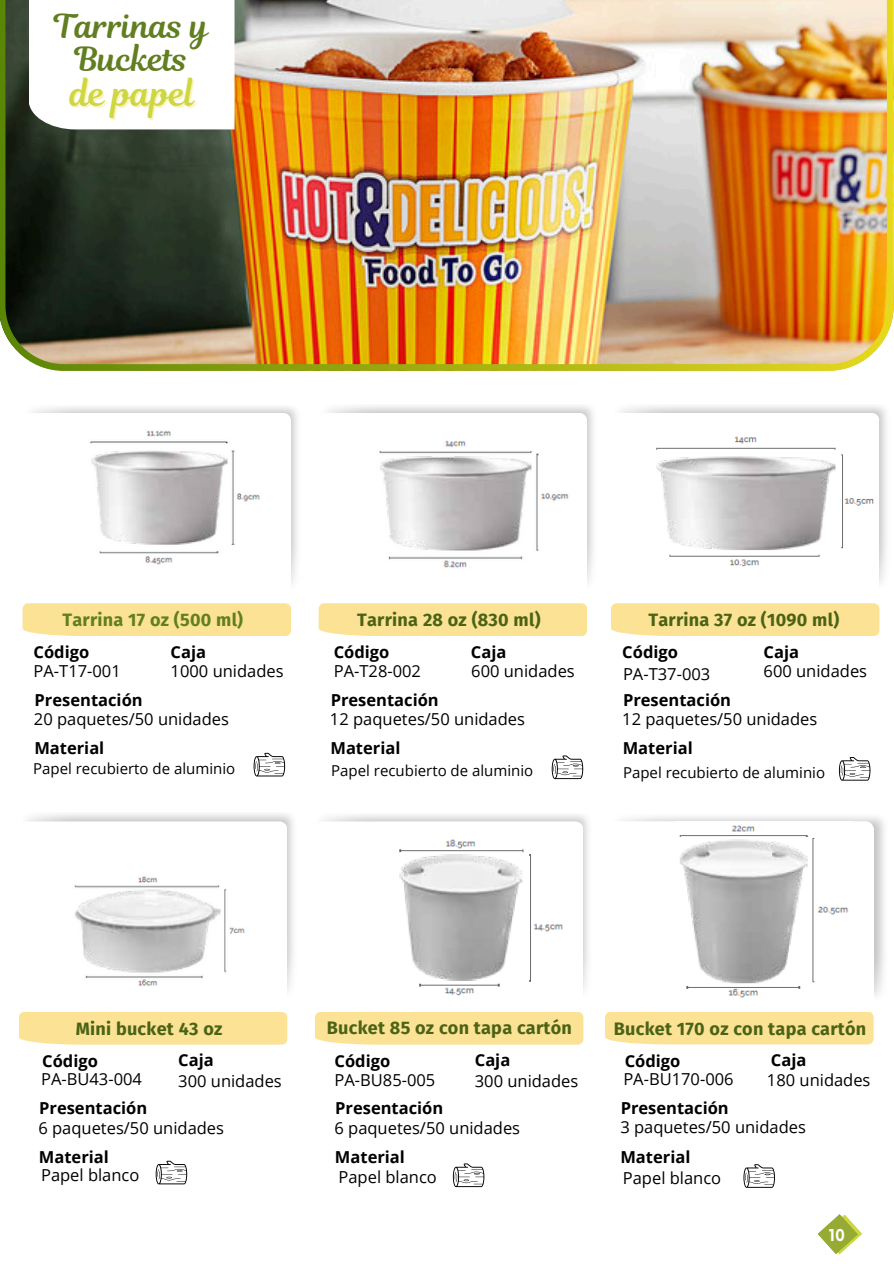
<style>
.page{position:relative;width:894px;height:1264px;background:#fff}
.page>*{position:absolute;margin:0;border:0;box-sizing:border-box;transform-origin:0 0}
.t1{font:34.2px "Magnolia Script";color:#ccd741}
.t2{font:32.7px/32.7px "Magnolia Script";color:#617e20;text-align:center}
.t3{font:700 18px "Fira Sans";letter-spacing:.015em;color:#4b6315}
.t4{font:700 18px "Fira Sans";letter-spacing:.015em;color:#617e20}
.t5{font:900 16.8px "Lovelo";color:#fefdfd}
.t6{font:16.5px "Open Sans";color:#000}
.t7{font:700 16.5px "Open Sans";color:#000}
.t8{font:15px "Open Sans";color:#000}
</style>
<div class="page">
<img style="left:0;top:0;width:893px;height:371px">
<svg style="left:29px;top:0;width:205px;height:129px"></svg>
<div style="left:23px;top:603px;width:268px;height:33px;background:#fbe295"></div>
<div style="left:318px;top:603px;width:269px;height:33px;background:#fbe295"></div>
<div style="left:611px;top:603px;width:268px;height:33px;background:#fbe295"></div>
<svg style="left:23px;top:821px;width:264px;height:6px"></svg>
<div style="left:19px;top:1012px;width:268px;height:32px;background:#fbe295"></div>
<svg style="left:318px;top:821px;width:265px;height:6px"></svg>
<div style="left:315px;top:1012px;width:268px;height:32px;background:#fbe295"></div>
<div style="left:605px;top:1012px;width:268px;height:32px;background:#fbe295"></div>
<svg style="left:253px;top:752px;width:32px;height:24px"></svg>
<svg style="left:156px;top:1160px;width:31px;height:24px"></svg>
<svg style="left:453px;top:1163px;width:31px;height:24px"></svg>
<svg style="left:743px;top:1164px;width:31px;height:23px"></svg>
<img style="left:90px;top:430px;width:170px;height:136px">
<img style="left:379px;top:440px;width:190px;height:129px">
<img style="left:656px;top:436px;width:217px;height:131px">
<svg style="left:551px;top:755px;width:32px;height:24px"></svg>
<svg style="left:838px;top:757px;width:32px;height:23px"></svg>
<img style="left:74px;top:876px;width:171px;height:110px">
<img style="left:399px;top:839px;width:165px;height:157px">
<img style="left:675px;top:821px;width:174px;height:177px">
<svg style="left:817px;top:1214px;width:45px;height:40px"></svg>
<h3 class="t2" style="left:54px;top:10px;width:156px">Tarrinas y<br>Buckets</h3>
<h4 class="t1" style="left:70px;top:70px;width:126px">de papel</h4>
<h2 class="t4" style="left:62px;top:609px;width:182px">Tarrina 17 oz (500 ml)</h2>
<p class="t3" style="left:357px;top:609px;width:185px">Tarrina 28 oz (830 ml)</p>
<h3 class="t3" style="left:648px;top:609px;width:192px">Tarrina 37 oz (1090 ml)</h3>
<p class="t7" style="left:34px;top:640px;width:57px">Código</p>
<p class="t6" style="left:34px;top:659px;width:89px">PA-T17-001</p>
<h4 class="t7" style="left:171px;top:640px;width:37px">Caja</h4>
<h3 class="t6" style="left:171px;top:659px;width:114px">1000 unidades</h3>
<h2 class="t7" style="left:471px;top:640px;width:37px">Caja</h2>
<h3 class="t6" style="left:471px;top:659px;width:105px">600 unidades</h3>
<h4 class="t7" style="left:334px;top:640px;width:57px">Código</h4>
<p class="t7" style="left:622px;top:640px;width:57px">Código</p>
<p class="t6" style="left:334px;top:660px;width:89px">PA-T28-002</p>
<p class="t6" style="left:622px;top:662px;width:89px">PA-T37-003</p>
<h4 class="t7" style="left:763px;top:640px;width:37px">Caja</h4>
<h3 class="t6" style="left:763px;top:659px;width:105px">600 unidades</h3>
<h3 class="t7" style="left:35px;top:688px;width:110px">Presentación</h3>
<h4 class="t7" style="left:34px;top:736px;width:71px">Material</h4>
<h3 class="t6" style="left:34px;top:707px;width:196px">20 paquetes/50 unidades</h3>
<p class="t7" style="left:330px;top:688px;width:110px">Presentación</p>
<h3 class="t7" style="left:330px;top:736px;width:71px">Material</h3>
<h3 class="t6" style="left:330px;top:707px;width:196px">12 paquetes/50 unidades</h3>
<h4 class="t7" style="left:622px;top:688px;width:110px">Presentación</h4>
<h3 class="t7" style="left:622px;top:736px;width:71px">Material</h3>
<p class="t6" style="left:622px;top:707px;width:196px">12 paquetes/50 unidades</p>
<h3 class="t8" style="left:33px;top:757px;width:203px">Papel recubierto de aluminio</h3>
<h3 class="t8" style="left:331px;top:760px;width:203px">Papel recubierto de aluminio</h3>
<h2 class="t8" style="left:622px;top:762px;width:203px">Papel recubierto de aluminio</h2>
<p class="t3" style="left:76px;top:1017px;width:148px">Mini bucket 43 oz</p>
<h3 class="t3" style="left:327px;top:1017px;width:246px">Bucket 85 oz con tapa cartón</h3>
<p class="t3" style="left:613px;top:1018px;width:254px">Bucket 170 oz con tapa cartón</p>
<h2 class="t7" style="left:42px;top:1049px;width:57px">Código</h2>
<h3 class="t6" style="left:41px;top:1067px;width:102px">PA-BU43-004</h3>
<h3 class="t7" style="left:178px;top:1048px;width:37px">Caja</h3>
<h3 class="t6" style="left:178px;top:1068px;width:105px">300 unidades</h3>
<p class="t7" style="left:334px;top:1049px;width:57px">Código</p>
<p class="t6" style="left:334px;top:1068px;width:102px">PA-BU85-005</p>
<h3 class="t7" style="left:474px;top:1048px;width:37px">Caja</h3>
<h4 class="t6" style="left:474px;top:1068px;width:105px">300 unidades</h4>
<h3 class="t7" style="left:624px;top:1048px;width:57px">Código</h3>
<h4 class="t6" style="left:623px;top:1067px;width:112px">PA-BU170-006</h4>
<h3 class="t7" style="left:770px;top:1048px;width:37px">Caja</h3>
<h4 class="t6" style="left:766px;top:1068px;width:105px">180 unidades</h4>
<p class="t7" style="left:39px;top:1096px;width:110px">Presentación</p>
<p class="t7" style="left:39px;top:1145px;width:71px">Material</p>
<p class="t6" style="left:38px;top:1115px;width:187px">6 paquetes/50 unidades</p>
<h4 class="t7" style="left:335px;top:1096px;width:110px">Presentación</h4>
<h3 class="t7" style="left:335px;top:1145px;width:71px">Material</h3>
<h4 class="t6" style="left:334px;top:1115px;width:187px">6 paquetes/50 unidades</h4>
<h3 class="t7" style="left:620px;top:1096px;width:110px">Presentación</h3>
<h3 class="t7" style="left:620px;top:1144px;width:71px">Material</h3>
<h2 class="t6" style="left:620px;top:1115px;width:187px">3 paquetes/50 unidades</h2>
<h3 class="t6" style="left:41px;top:1162px;width:100px">Papel blanco</h3>
<h4 class="t6" style="left:338px;top:1165px;width:100px">Papel blanco</h4>
<p class="t6" style="left:622px;top:1166px;width:100px">Papel blanco</p>
<p class="t5" style="left:828px;top:1228px;width:18px">10</p>
</div>
